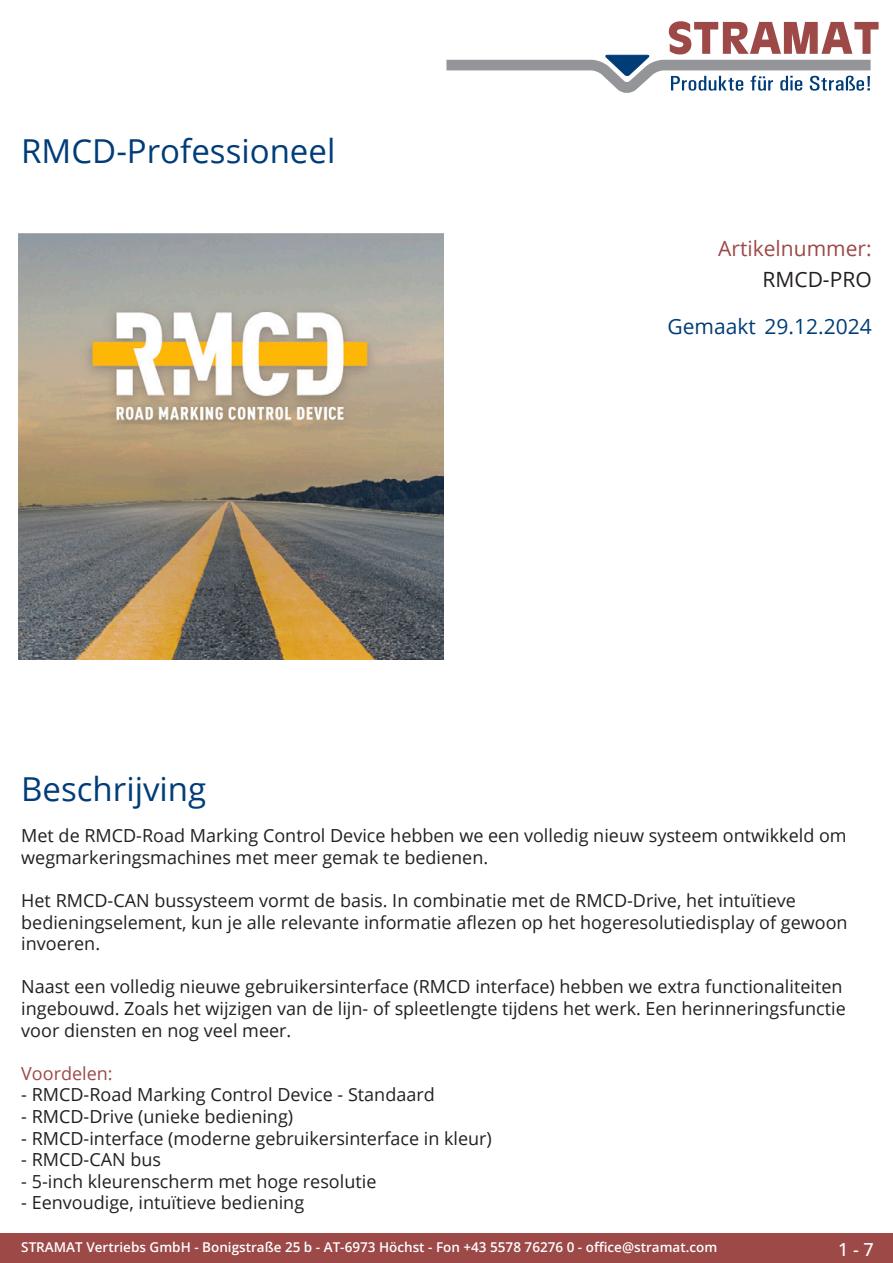
<style>
.page{position:relative;width:893px;height:1263px;background:#fff}
.page>*{position:absolute;margin:0;border:0;box-sizing:border-box;transform-origin:0 0}
.Produkttitel{font:33px "Open Sans";color:#003d78}
.Erstellungsdatum{font:21px "Open Sans";color:#003d78}
.TechDaten_Überschrif{font:21px "Open Sans";color:#9c4948}
.TechDaten_Inhalt{font:21px "Open Sans";color:#231f20}
.Beschreibung_Text{font:18px/21.6px "Open Sans";color:#231f20}
.Beschreibung_Text-2{font:18px "Open Sans";color:#9c4948}
.t1{font:500 18px "Open Sans";color:#fff}
.t2{font:600 13.5px "Open Sans";color:#fff}
</style>
<div class="page">
<div style="left:0;top:1233px;width:893px;height:30px;background:#9c4948"></div>
<svg style="left:446px;top:21px;width:433px;height:72px"></svg>
<img style="left:18px;top:234px;width:425px;height:425px">
<p class="Produkttitel" style="left:21px;top:128px;width:316px">RMCD-Professioneel</p>
<p class="TechDaten_Überschrif" style="left:718px;top:234px;width:155px">Artikelnummer:</p>
<p class="TechDaten_Inhalt" style="left:762px;top:265px;width:111px">RMCD-PRO</p>
<p class="Erstellungsdatum" style="left:668px;top:312px;width:206px">Gemaakt 29.12.2024</p>
<p class="Produkttitel" style="left:21px;top:766px;width:186px">Beschrijving</p>
<p class="Beschreibung_Text" style="left:21px;top:824px;width:827px">Met de RMCD-Road Marking Control Device hebben we een volledig nieuw systeem ontwikkeld om wegmarkeringsmachines met meer gemak te bedienen.</p>
<p class="Beschreibung_Text" style="left:21px;top:889px;width:828px">Het RMCD-CAN bussysteem vormt de basis. In combinatie met de RMCD-Drive, het intuïtieve bedieningselement, kun je alle relevante informatie aflezen op het hogeresolutiedisplay of gewoon invoeren.</p>
<p class="Beschreibung_Text" style="left:21px;top:975px;width:826px">Naast een volledig nieuwe gebruikersinterface (RMCD interface) hebben we extra functionaliteiten ingebouwd. Zoals het wijzigen van de lijn- of spleetlengte tijdens het werk. Een herinneringsfunctie voor diensten en nog veel meer.</p>
<p class="Beschreibung_Text-2" style="left:21px;top:1061px;width:93px">Voordelen:</p>
<p class="Beschreibung_Text" style="left:21px;top:1083px;width:415px">- RMCD-Road Marking Control Device - Standaard</p>
<p class="Beschreibung_Text" style="left:21px;top:1105px;width:273px">- RMCD-Drive (unieke bediening)</p>
<p class="Beschreibung_Text" style="left:21px;top:1127px;width:472px">- RMCD-interface (moderne gebruikersinterface in kleur)</p>
<p class="Beschreibung_Text" style="left:21px;top:1148px;width:141px">- RMCD-CAN bus</p>
<p class="Beschreibung_Text" style="left:21px;top:1170px;width:357px">- 5-inch kleurenscherm met hoge resolutie</p>
<p class="Beschreibung_Text" style="left:21px;top:1191px;width:284px">- Eenvoudige, intuïtieve bediening</p>
<p class="t2" style="left:21px;top:1238px;width:698px">STRAMAT Vertriebs GmbH - Bonigstraße 25 b - AT-6973 Höchst - Fon +43 5578 76276 0 - office@stramat.com</p>
<p class="t1" style="left:838px;top:1237px;width:37px">1 - 7</p>
</div>
